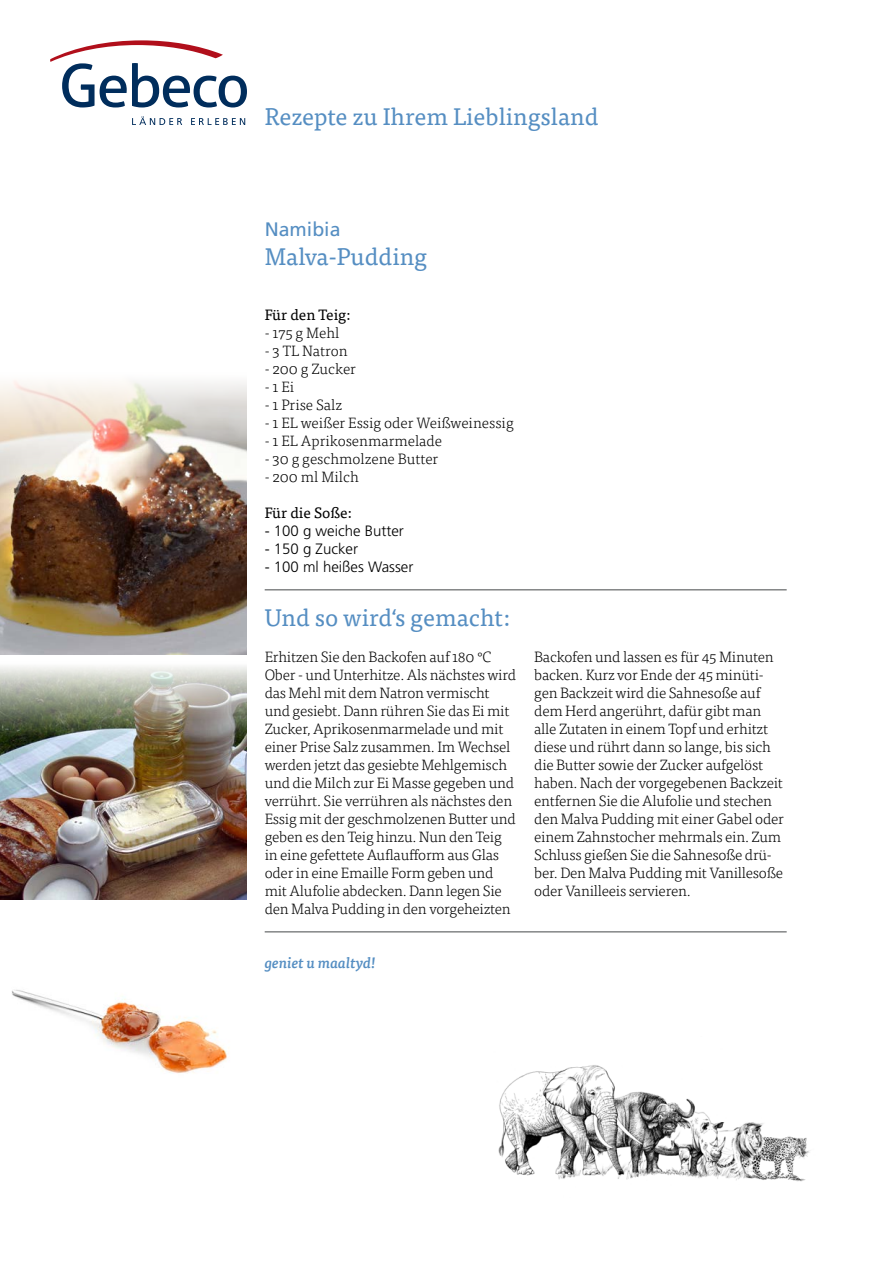
<style>
.page{position:relative;width:893px;height:1263px;background:#fff}
.page>*{position:absolute;margin:0;border:0;box-sizing:border-box;transform-origin:0 0}
.t1{font:24px "Tisa OT";color:#558ec2}
.t2{font:19.5px "Frutiger LT Pro";color:#558ec2}
.t3{font:300 15px/18px "Tisa OT";letter-spacing:-.015em;color:#000}
.t4{font:300 15px "Frutiger LT Pro";color:#000}
.t5{font:15px "Tisa OT";color:#000}
.t6{font:italic 500 15px "Tisa OT";color:#558ec2}
</style>
<div class="page">
<hr style="left:265px;top:589px;width:522px;height:1px;background:#838586">
<hr style="left:265px;top:931px;width:522px;height:1px;background:#838586">
<svg style="left:50px;top:40px;width:197px;height:67px"></svg>
<svg style="left:132px;top:117px;width:50px;height:8px"></svg>
<svg style="left:191px;top:118px;width:54px;height:7px"></svg>
<img style="left:0;top:380px;width:247px;height:274px">
<img style="left:0;top:666px;width:247px;height:233px">
<img style="left:11px;top:989px;width:216px;height:85px">
<img style="left:498px;top:1065px;width:312px;height:117px">
<h1 class="t1" style="left:265px;top:102px;width:335px">Rezepte zu Ihrem Lieblingsland</h1>
<h2 class="t2" style="left:265px;top:217px;width:77px">Namibia</h2>
<h1 class="t1" style="left:265px;top:242px;width:164px">Malva-Pudding</h1>
<p class="t5" style="left:265px;top:305px;width:87px">Für den Teig:</p>
<p class="t3" style="left:265px;top:324px;width:76px">- 175 g Mehl</p>
<p class="t3" style="left:265px;top:342px;width:85px">- 3 TL Natron</p>
<p class="t3" style="left:265px;top:360px;width:93px">- 200 g Zucker</p>
<p class="t3" style="left:265px;top:378px;width:31px">- 1 Ei</p>
<p class="t3" style="left:265px;top:396px;width:79px">- 1 Prise Salz</p>
<p class="t3" style="left:265px;top:414px;width:250px">- 1 EL weißer Essig oder Weißweinessig</p>
<p class="t3" style="left:265px;top:432px;width:179px">- 1 EL Aprikosenmarmelade</p>
<p class="t3" style="left:265px;top:450px;width:175px">- 30 g geschmolzene Butter</p>
<p class="t3" style="left:265px;top:468px;width:96px">- 200 ml Milch</p>
<p class="t5" style="left:265px;top:503px;width:89px">Für die Soße:</p>
<p class="t4" style="left:265px;top:522px;width:141px">- 100 g weiche Butter</p>
<p class="t4" style="left:265px;top:540px;width:95px">- 150 g Zucker</p>
<p class="t4" style="left:265px;top:558px;width:150px">- 100 ml heißes Wasser</p>
<h1 class="t1" style="left:265px;top:603px;width:247px">Und so wird‘s gemacht:</h1>
<p class="t3" style="left:265px;top:648px;width:253px">Erhitzen Sie den Backofen auf 180 °C Ober - und Unterhitze. Als nächstes wird das Mehl mit dem Natron vermischt und gesiebt. Dann rühren Sie das Ei mit Zucker, Aprikosenmarmelade und mit einer Prise Salz zusammen. Im Wechsel werden jetzt das gesiebte Mehlgemisch und die Milch zur Ei Masse gegeben und verrührt. Sie verrühren als nächstes den Essig mit der geschmolzenen Butter und geben es den Teig hinzu. Nun den Teig in eine gefettete Auflaufform aus Glas oder in eine Emaille Form geben und mit Alufolie abdecken. Dann legen Sie den Malva Pudding in den vorgeheizten</p>
<p class="t3" style="left:534px;top:648px;width:251px">Backofen und lassen es für 45 Minuten backen. Kurz vor Ende der 45 minüti&shy;gen Backzeit wird die Sahnesoße auf dem Herd angerührt, dafür gibt man alle Zutaten in einem Topf und erhitzt diese und rührt dann so lange, bis sich die Butter sowie der Zucker aufgelöst haben. Nach der vorgegebenen Backzeit entfernen Sie die Alufolie und stechen den Malva Pudding mit einer Gabel oder einem Zahnstocher mehrmals ein. Zum Schluss gießen Sie die Sahnesoße drü&shy;ber. Den Malva Pudding mit Vanillesoße oder Vanilleeis servieren.</p>
<p class="t6" style="left:265px;top:953px;width:112px">geniet u maaltyd!</p>
</div>
